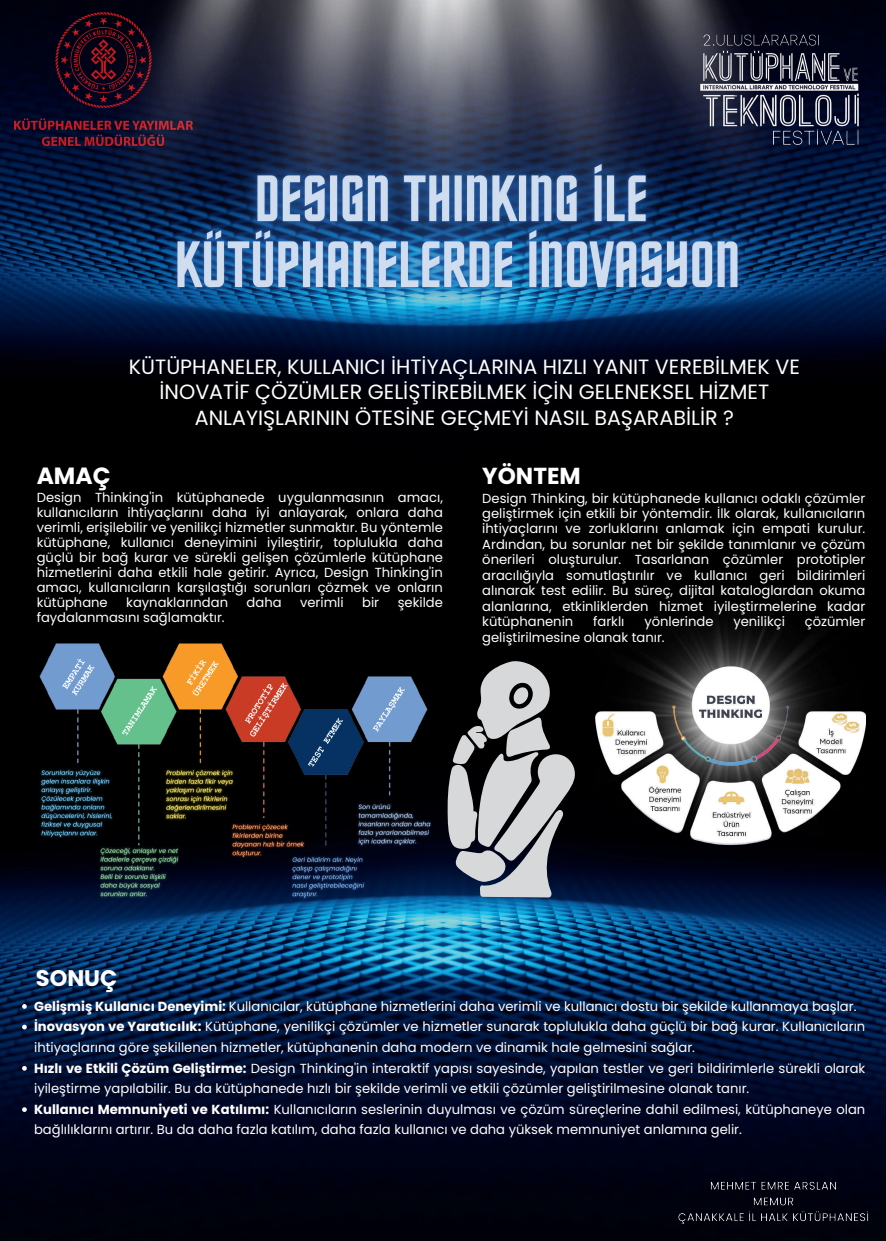
<style>
.page{position:relative;width:886px;height:1241px;background:#fff}
.page>*{position:absolute;margin:0;border:0;box-sizing:border-box;transform-origin:0 0}
.t1{font:700 23.44px "Poppins";color:#fff}
.t2{font:700 23.12px "Poppins";color:#fff}
.t3{font:700 22.5px "Poppins";color:#fff}
.t4{font:20.62px/25.8px "Poppins";color:#fdfefe;text-align:center}
.t5{font:13.12px/15.4px "Poppins";color:#fff;text-align:justify}
.s1{font-weight:700}
</style>
<div class="page">
<img style="left:0;top:0;width:886px;height:1240px">
<img style="left:15px;top:12px;width:78px;height:134px">
<img style="left:8px;top:624px;width:450px;height:280px">
<svg style="left:447px;top:661px;width:129px;height:236px;background:#797b7f"></svg>
<img style="left:594px;top:592px;width:271px;height:69px">
<img style="left:593px;top:661px;width:272px;height:192px">
<img style="left:93px;top:0;width:588px;height:305px">
<img style="left:94px;top:82px;width:728px;height:302px">
<svg style="left:22px;top:1004px;width:5px;height:4px"></svg>
<svg style="left:22px;top:1024px;width:5px;height:5px"></svg>
<svg style="left:22px;top:1065px;width:5px;height:5px"></svg>
<svg style="left:22px;top:1107px;width:5px;height:4px"></svg>
<img style="left:676px;top:1178px;width:196px;height:49px">
<img style="left:681px;top:0;width:198px;height:178px">
<img style="left:35px;top:762px;width:85px;height:82px">
<img style="left:93px;top:839px;width:93px;height:66px">
<img style="left:159px;top:762px;width:81px;height:65px">
<img style="left:226px;top:815px;width:86px;height:49px">
<img style="left:286px;top:848px;width:86px;height:57px">
<img style="left:351px;top:795px;width:86px;height:57px">
<h3 class="t4" style="left:129px;top:353px;width:672px">KÜTÜPHANELER, KULLANICI İHTİYAÇLARINA HIZLI YANIT VEREBİLMEK VE<br>İNOVATİF ÇÖZÜMLER GELİŞTİREBİLMEK İÇİN GELENEKSEL HİZMET<br>ANLAYIŞLARININ ÖTESİNE GEÇMEYİ NASIL BAŞARABİLİR ?</h3>
<h1 class="t1" style="left:37px;top:462px;width:75px">AMAÇ</h1>
<p class="t5" style="left:37px;top:490px;width:408px;line-height:15px">Design Thinking'in kütüphanede uygulanmasının amacı, kullanıcıların ihtiyaçlarını daha iyi anlayarak, onlara daha verimli, erişilebilir ve yenilikçi hizmetler sunmaktır. Bu yöntemle kütüphane, kullanıcı deneyimini iyileştirir, toplulukla daha güçlü bir bağ kurar ve sürekli gelişen çözümlerle kütüphane hizmetlerini daha etkili hale getirir. Ayrıca, Design Thinking'in amacı, kullanıcıların karşılaştığı sorunları çözmek ve onların kütüphane</p>
<p class="t5" style="left:126px;top:594px;width:103px">kaynaklarından</p>
<p class="t5" style="left:247px;top:594px;width:37px">daha</p>
<p class="t5" style="left:300px;top:594px;width:45px">verimli</p>
<p class="t5" style="left:362px;top:594px;width:18px">bir</p>
<p class="t5" style="left:398px;top:594px;width:47px">şekilde</p>
<p class="t5" style="left:37px;top:609px;width:189px">faydalanmasını sağlamaktır.</p>
<h2 class="t2" style="left:482px;top:462px;width:100px">YÖNTEM</h2>
<p class="t5" style="left:482px;top:490px;width:385px">Design Thinking, bir kütüphanede kullanıcı odaklı çözümler geliştirmek için etkili bir yöntemdir. İlk olarak, kullanıcıların ihtiyaçlarını ve zorluklarını anlamak için empati kurulur.<br>Ardından, bu sorunlar net bir şekilde tanımlanır ve çözüm önerileri oluşturulur. Tasarlanan çözümler prototipler aracılığıyla somutlaştırılır ve kullanıcı geri bildirimleri alınarak test edilir. Bu süreç, dijital kataloglardan okuma alanlarına, etkinliklerden hizmet iyileştirmelerine kadar kütüphanenin</p>
<p class="t5" style="left:593px;top:614px;width:33px">farklı</p>
<p class="t5" style="left:644px;top:614px;width:71px">yönlerinde</p>
<p class="t5" style="left:733px;top:614px;width:53px">yenilikçi</p>
<p class="t5" style="left:805px;top:614px;width:62px">çözümler</p>
<p class="t5" style="left:482px;top:629px;width:184px">geliştirilmesine olanak tanır.</p>
<h3 class="t3" style="left:36px;top:965px;width:83px">SONUÇ</h3>
<p class="t5" style="left:34px;top:995px;width:833px;line-height:20.6px;text-align:left"><span class="s1">Gelişmiş Kullanıcı Deneyimi:</span> Kullanıcılar, kütüphane hizmetlerini daha verimli ve kullanıcı dostu bir şekilde kullanmaya başlar.<br><span class="s1">İnovasyon ve Yaratıcılık:</span> Kütüphane, yenilikçi çözümler ve hizmetler sunarak toplulukla daha güçlü bir bağ kurar. Kullanıcıların ihtiyaçlarına göre şekillenen hizmetler, kütüphanenin daha modern ve dinamik hale gelmesini sağlar.<br><span class="s1">Hızlı ve Etkili Çözüm Geliştirme:</span> Design Thinking'in interaktif yapısı sayesinde, yapılan testler ve geri bildirimlerle sürekli olarak iyileştirme yapılabilir. Bu da kütüphanede hızlı bir şekilde verimli ve etkili çözümler geliştirilmesine olanak tanır.<br><span class="s1">Kullanıcı Memnuniyeti ve Katılımı:</span> Kullanıcıların seslerinin duyulması ve çözüm süreçlerine dahil edilmesi, kütüphaneye olan bağlılıklarını artırır. Bu da daha fazla katılım, daha fazla kullanıcı ve daha yüksek memnuniyet anlamına gelir.</p>
</div>
